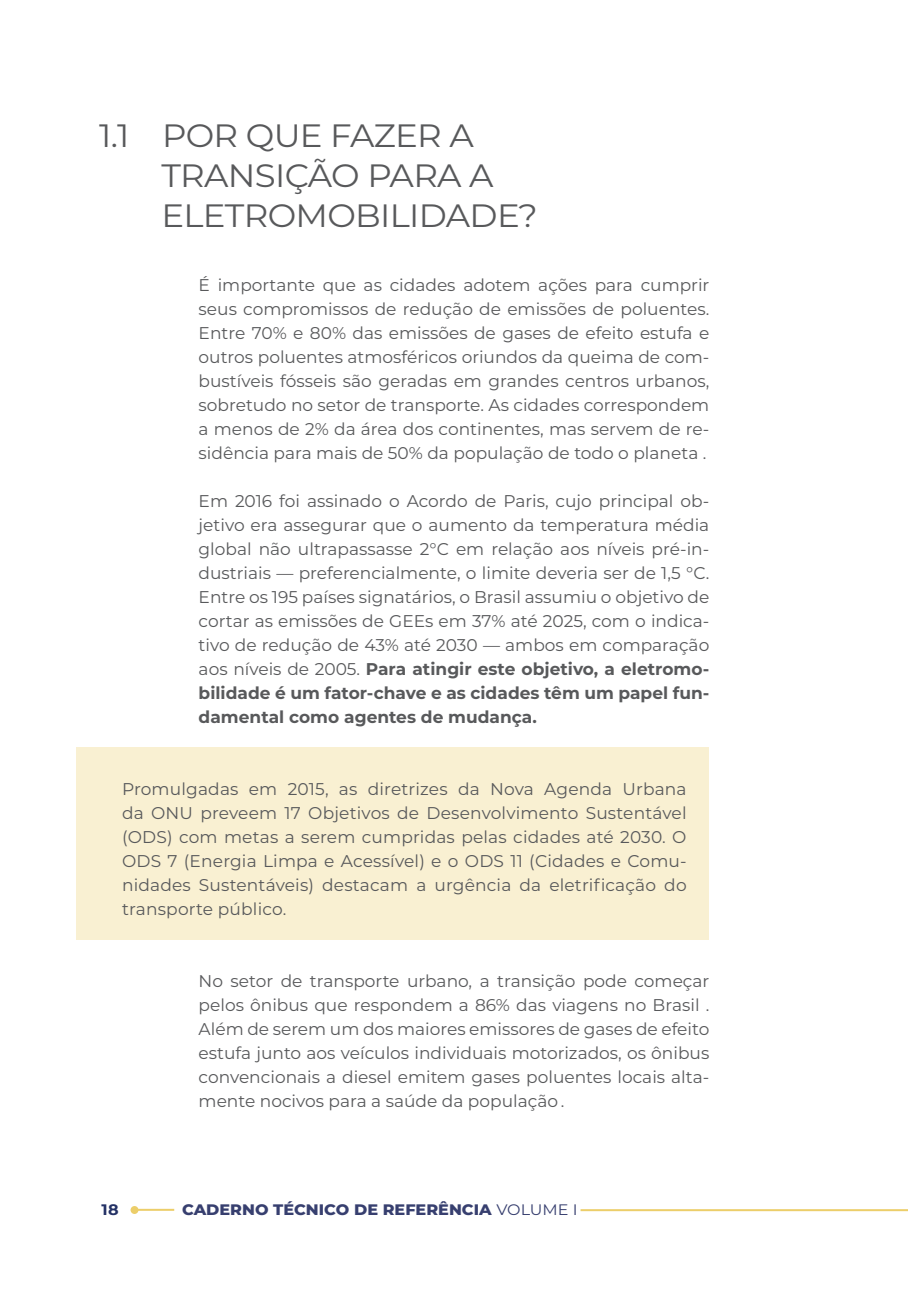
<style>
.page{position:relative;width:908px;height:1304px;background:#fff}
.page>*{position:absolute;margin:0;border:0;box-sizing:border-box;transform-origin:0 0}
.t1{font:32.2px/40px "Montserrat";letter-spacing:-.02em;color:#58595b;scale:1.05 1}
.t2{font:17px/24px "Montserrat";color:#58595b;text-align:justify}
.t3{font:800 15.2px "Montserrat";color:#373f6f;scale:1.05 1}
.t4{font:700 15.2px "Montserrat";color:#243266;scale:1.05 1}
.s1{font-weight:700}
.s2{font-weight:400}
</style>
<div class="page">
<div style="left:77px;top:747px;width:632px;height:192px;background:#f9f0d2"></div>
<hr style="left:134px;top:1209px;width:40px;height:2px;background:#ecce6a">
<div style="left:130px;top:1206px;width:8px;height:8px;background:#ecce6a;border-radius:50%"></div>
<hr style="left:580px;top:1209px;width:327px;height:2px;background:#ecce6a">
<h1 class="t1" style="left:161px;top:115px;width:360px;text-indent:-62px">1.1 POR QUE FAZER A<br>TRANSIÇÃO PARA A<br>ELETROMOBILIDADE?</h1>
<p class="t2" style="left:198px;top:273px;width:512px">É importante que as cidades adotem ações para cumprir seus compromissos de redução de emissões de poluentes.<br>Entre 70% e 80% das emissões de gases de efeito estufa e outros poluentes atmosféricos oriundos da queima de com&shy;bustíveis fósseis são geradas em grandes centros urbanos, sobretudo no setor de transporte. As cidades correspondem a menos de 2% da área dos continentes, mas servem de re&shy;sidência para mais de 50% da população de todo o planeta .</p>
<p class="t2" style="left:198px;top:489px;width:512px">Em 2016 foi assinado o Acordo de Paris, cujo principal ob&shy;jetivo era assegurar que o aumento da temperatura média global não ultrapassasse 2°C em relação aos níveis pré-in&shy;dustriais — preferencialmente, o limite deveria ser de 1,5 °C.<br>Entre os 195 países signatários, o Brasil assumiu o objetivo de cortar as emissões de GEEs em 37% até 2025, com o indica&shy;tivo de redução de 43% até 2030 — ambos em comparação aos níveis de 2005. <span class="s1">Para atingir este objetivo, a eletromo&shy;bilidade é um fator-chave e as cidades têm um papel fun&shy;damental como agentes de mudança.</span></p>
<p class="t2" style="left:122px;top:777px;width:566px">Promulgadas em 2015, as diretrizes da Nova Agenda Urbana da ONU preveem 17 Objetivos de Desenvolvimento Sustentável (ODS) com metas a serem cumpridas pelas cidades até 2030. O ODS 7 (Energia Limpa e Acessível) e o ODS 11 (Cidades e Comu&shy;nidades Sustentáveis) destacam a urgência da eletrificação do transporte público.</p>
<p class="t2" style="left:198px;top:969px;width:512px">No setor de transporte urbano, a transição pode começar pelos ônibus que respondem a 86% das viagens no Brasil .<br>Além de serem um dos maiores emissores de gases de efeito estufa junto aos veículos individuais motorizados, os ônibus convencionais a diesel emitem gases poluentes locais alta&shy;mente nocivos para a saúde da população.</p>
<p class="t4" style="left:101px;top:1198px;width:18px">18</p>
<p class="t3" style="left:182px;top:1199px;width:378px">CADERNO TÉCNICO DE REFERÊNCIA <span class="s2">VOLUME I</span></p>
</div>
